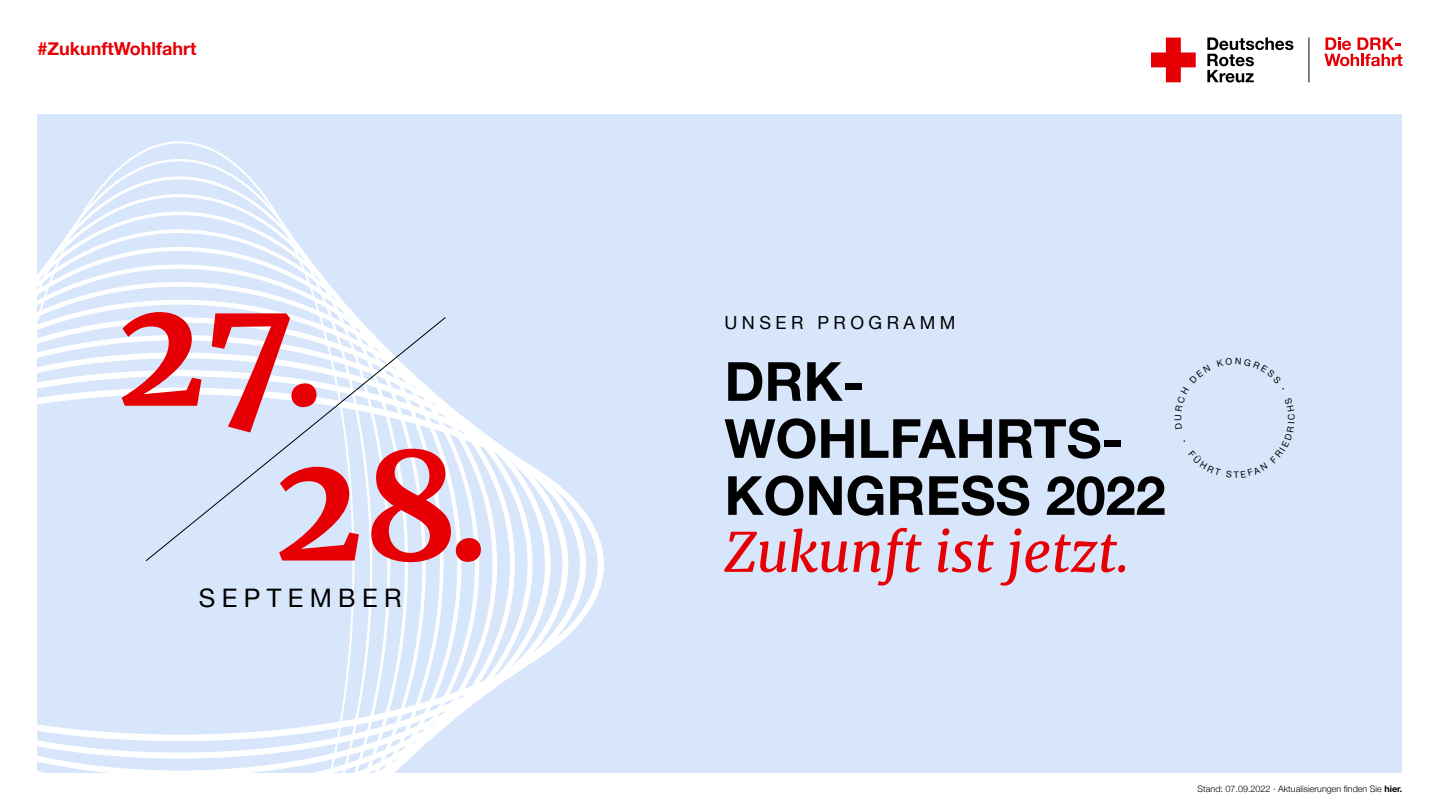
<style>
.page{position:relative;width:1440px;height:810px;background:#fff}
.page>*{position:absolute;margin:0;border:0;box-sizing:border-box;transform-origin:0 0}
.t1{font:700 148.5px/154.7px "Merriweather";color:#e60005}
.t2{font:700 54px/57px "Helvetica Neue";color:#000}
.t3{font:italic 54px "Merriweather";color:#e60005}
.t4{font:25.5px "Helvetica Neue";letter-spacing:.25em;color:#000}
.t5{font:700 18px "Helvetica Neue";color:#e60005}
.t6{font:18px "Helvetica Neue";letter-spacing:.25em;color:#000}
.t7{font:300 9px "Helvetica Neue";color:#000}
.s1{font-weight:700}
</style>
<div class="page">
<svg style="left:1151px;top:38px;width:45px;height:44px"></svg>
<svg style="left:1207px;top:38px;width:86px;height:44px"></svg>
<hr style="left:1309px;top:38px;width:1px;height:44px;background:#000">
<svg style="left:1324px;top:38px;width:78px;height:28px"></svg>
<div style="left:38px;top:114px;width:1364px;height:658px;background:#d7e6fa"></div>
<svg style="left:568px;top:493px;width:18px;height:142px"></svg>
<svg style="left:551px;top:479px;width:17px;height:294px"></svg>
<svg style="left:533px;top:467px;width:18px;height:306px"></svg>
<svg style="left:515px;top:455px;width:18px;height:318px"></svg>
<svg style="left:497px;top:442px;width:18px;height:331px"></svg>
<svg style="left:479px;top:429px;width:18px;height:344px"></svg>
<svg style="left:461px;top:415px;width:18px;height:358px"></svg>
<svg style="left:443px;top:403px;width:18px;height:370px"></svg>
<svg style="left:426px;top:562px;width:17px;height:211px"></svg>
<svg style="left:408px;top:562px;width:18px;height:211px"></svg>
<svg style="left:390px;top:562px;width:18px;height:211px"></svg>
<svg style="left:372px;top:562px;width:18px;height:211px"></svg>
<svg style="left:354px;top:314px;width:18px;height:459px"></svg>
<svg style="left:37px;top:141px;width:317px;height:632px"></svg>
<svg style="left:145px;top:316px;width:301px;height:246px"></svg>
<h3 class="t5" style="left:38px;top:35px;width:160px">#ZukunftWohlfahrt</h3>
<h1 class="t1" style="left:273px;top:270px;width:218px;text-indent:-157px">27.<br>28.</h1>
<h3 class="t4" style="left:199px;top:579px;width:204px">SEPTEMBER</h3>
<h3 class="t6" style="left:724px;top:310px;width:233px">UNSER PROGRAMM</h3>
<h2 class="t2" style="left:724px;top:354px;width:443px">DRK-<br>WOHLFAHRTS-<br>KONGRESS 2022</h2>
<h2 class="t3" style="left:724px;top:515px;width:407px">Zukunft ist jetzt.</h2>
<p class="t7" style="left:1198px;top:782px;width:206px">Stand: 07.09.2022 · Aktualisierungen finden Sie <span class="s1">hier.</span></p>
</div>
